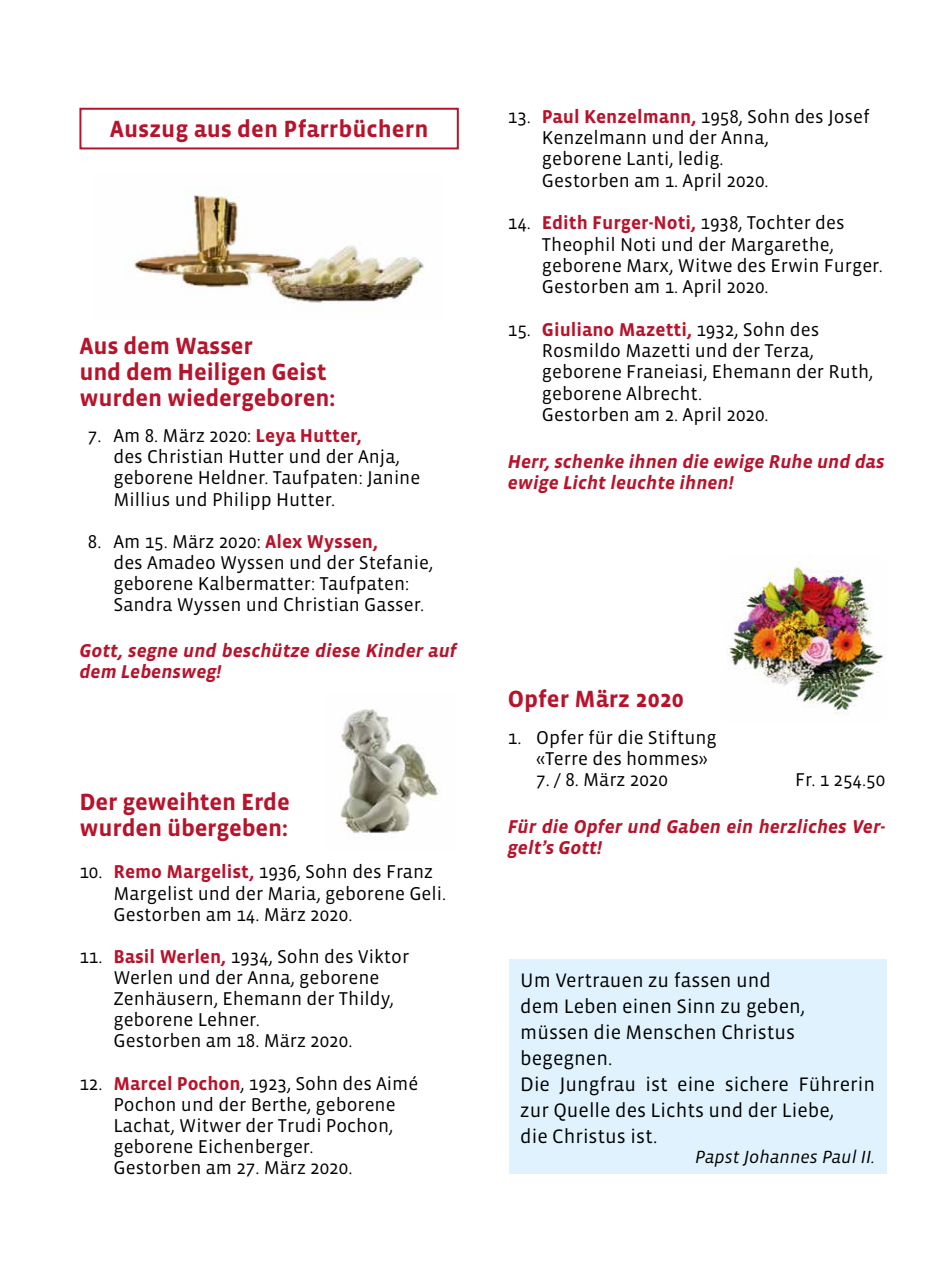
<style>
.page{position:relative;width:942px;height:1276px;background:#fff}
.page>*{position:absolute;margin:0;border:0;box-sizing:border-box;transform-origin:0 0}
.t1{font:700 24px/26.2px "Vista Sans";letter-spacing:-.01em;color:#b7142c}
.t2{font:20px/26px "Vista Sans";color:#000}
.t3{font:19px/21.2px "Vista Sans";color:#000}
.t4{font:italic 700 19px/21.2px "Vista Sans";color:#b7142c}
.t5{font:italic 18px "Vista Sans";color:#000}
.s1{font-weight:700;color:#b7142c}
</style>
<div class="page">
<img style="left:728px;top:565px;width:156px;height:148px">
<div style="left:509px;top:959px;width:377px;height:215px;background:#dff2fd"></div>
<img style="left:340px;top:709px;width:99px;height:125px">
<div style="left:79px;top:108px;width:379px;height:41px;border:2px solid #b7142c"></div>
<img style="left:132px;top:188px;width:292px;height:115px">
<p class="t1" style="left:110px;top:116px;width:320px">Auszug aus den Pfarrbüchern</p>
<p class="t1" style="left:79px;top:333px;width:258px">Aus dem Wasser<br>und dem Heiligen Geist wurden wiedergeboren:</p>
<p class="t3" style="left:113px;top:426px;width:308px;text-indent:-25px">7. Am 8. März 2020: <span class="s1">Leya Hutter,<br></span>des Christian Hutter und der Anja, geborene Heldner. Taufpaten: Janine<br>Millius und Philipp Hutter.</p>
<p class="t3" style="left:113px;top:531px;width:321px;text-indent:-25px">8. Am 15. März 2020: <span class="s1">Alex Wyssen,<br></span>des Amadeo Wyssen und der Stefanie, geborene Kalbermatter: Taufpaten:<br>Sandra Wyssen und Christian Gasser.</p>
<p class="t4" style="left:79px;top:641px;width:379px">Gott, segne und beschütze diese Kinder auf dem Lebensweg!</p>
<p class="t1" style="left:79px;top:789px;width:212px">Der geweihten Erde wurden übergeben:</p>
<p class="t3" style="left:113px;top:862px;width:334px;text-indent:-34px">10. <span class="s1">Remo Margelist,</span> 1936, Sohn des Franz<br>Margelist und der Maria, geborene Geli.<br>Gestorben am 14. März 2020.</p>
<p class="t3" style="left:113px;top:946px;width:297px;text-indent:-34px">11. <span class="s1">Basil Werlen,</span> 1934, Sohn des Viktor<br>Werlen und der Anna, geborene<br>Zenhäusern, Ehemann der Thildy, geborene Lehner.<br>Gestorben am 18. März 2020.</p>
<p class="t3" style="left:113px;top:1073px;width:306px;text-indent:-34px">12. <span class="s1">Marcel Pochon</span>, 1923, Sohn des Aimé<br>Pochon und der Berthe, geborene<br>Lachat, Witwer der Trudi Pochon, geborene Eichenberger.<br>Gestorben am 27. März 2020.</p>
<p class="t3" style="left:541px;top:106px;width:329px;text-indent:-34px">13. <span class="s1">Paul Kenzelmann,</span> 1958, Sohn des Josef<br>Kenzelmann und der Anna,<br>geborene Lanti, ledig.<br>Gestorben am 1. April 2020.</p>
<p class="t3" style="left:541px;top:213px;width:342px;text-indent:-34px">14. <span class="s1">Edith Furger-Noti,</span> 1938, Tochter des Theophil Noti und der Margarethe, geborene Marx, Witwe des Erwin Furger.<br>Gestorben am 1. April 2020.</p>
<p class="t3" style="left:541px;top:319px;width:332px;text-indent:-34px">15. <span class="s1">Giuliano Mazetti,</span> 1932, Sohn des<br>Rosmildo Mazetti und der Terza, geborene Franeiasi, Ehemann der Ruth, geborene Albrecht.<br>Gestorben am 2. April 2020.</p>
<p class="t4" style="left:507px;top:451px;width:378px">Herr, schenke ihnen die ewige Ruhe und das ewige Licht leuchte ihnen!</p>
<p class="t1" style="left:507px;top:686px;width:177px">Opfer März 2020</p>
<p class="t3" style="left:536px;top:727px;width:182px;text-indent:-28px">1. Opfer für die Stiftung «Terre des hommes»</p>
<p class="t3" style="left:536px;top:769px;width:133px">7. / 8. März 2020</p>
<p class="t3" style="left:794px;top:769px;width:92px">Fr. 1 254.50</p>
<p class="t4" style="left:507px;top:816px;width:379px">Für die Opfer und Gaben ein herzliches Ver&shy;gelt’s Gott!</p>
<p class="t2" style="left:520px;top:967px;width:356px">Um Vertrauen zu fassen und<br>dem Leben einen Sinn zu geben, müssen die Menschen Christus begegnen.<br>Die Jungfrau ist eine sichere Führerin zur Quelle des Lichts und der Liebe,<br>die Christus ist.</p>
<p class="t5" style="left:695px;top:1147px;width:181px">Papst Johannes Paul II.</p>
</div>
